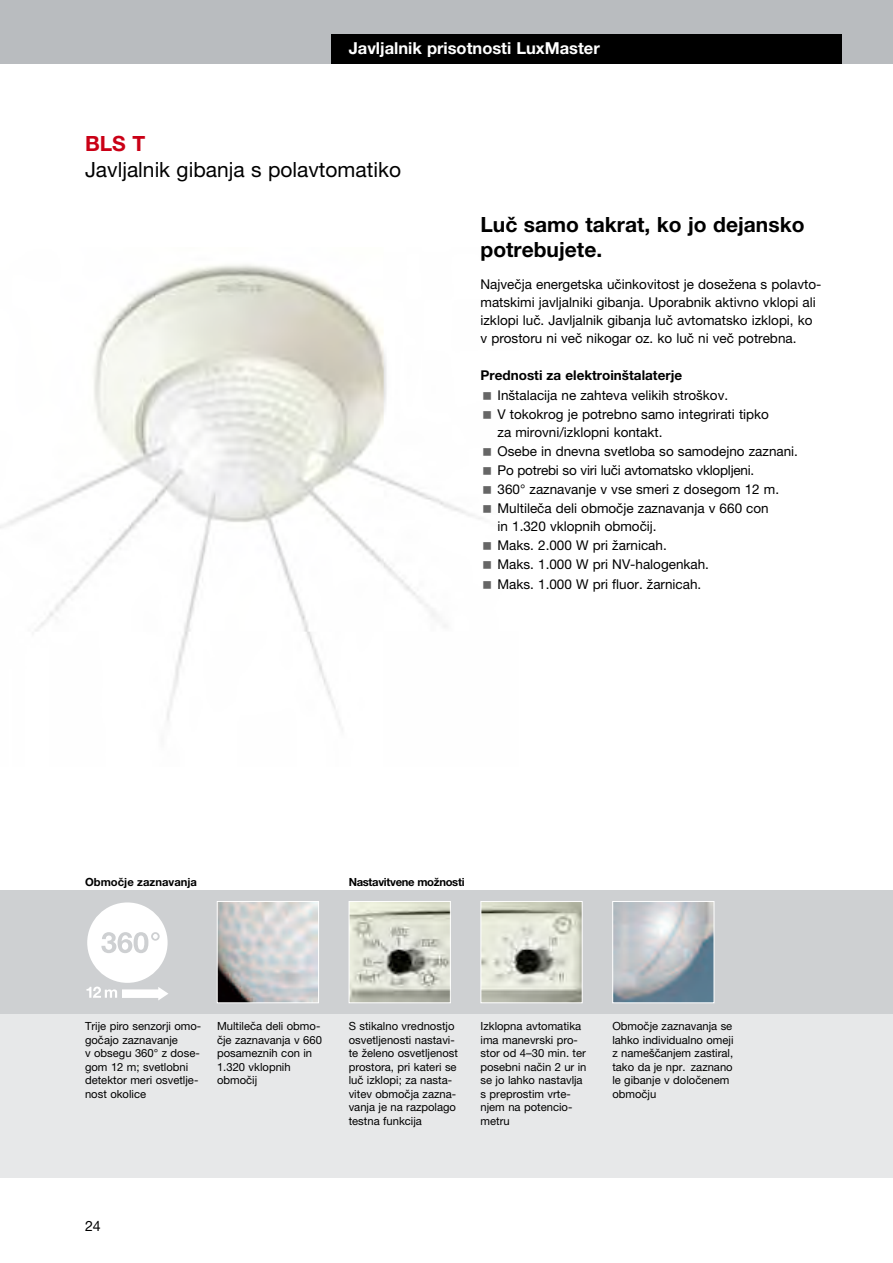
<style>
.page{position:relative;width:893px;height:1263px;background:#fff}
.page>*{position:absolute;margin:0;border:0;box-sizing:border-box;transform-origin:0 0}
.t1{font:700 21px/25.5px "Helvetica Neue CELT";color:#000}
.t2{font:21px "Helvetica Neue CELT";color:#000}
.t3{font:700 21px "Helvetica Neue LT Pro";color:#ca0016}
.t4{font:700 16.5px "Helvetica Neue CELT";color:#fff}
.t5{font:14.25px "Helvetica Neue LT Pro";color:#000}
.t6{font:13.5px/18.9px "Helvetica Neue CELT";color:#000}
.t7{font:700 13.5px "Helvetica Neue CELT";color:#000}
.t8{font:11.25px/13.5px "Helvetica Neue CELT";color:#000}
.t9{font:700 11.25px "Helvetica Neue CELT";letter-spacing:-.03em;color:#000}
.t10{font:700 11.25px "Helvetica Neue CELT";color:#000}
</style>
<div class="page">
<img style="left:0;top:264px;width:483px;height:461px">
<div style="left:0;top:1014px;width:893px;height:164px;background:#e7e8e9"></div>
<div style="left:0;top:890px;width:893px;height:124px;background:#ced0d2"></div>
<div style="left:0;top:0;width:893px;height:64px;background:#b9bcbf"></div>
<div style="left:332px;top:34px;width:510px;height:30px;background:#000"></div>
<svg style="left:86px;top:902px;width:82px;height:98px"></svg>
<img style="left:351px;top:903px;width:98px;height:98px">
<div style="left:349px;top:901px;width:102px;height:102px;border:1px solid #fff"></div>
<img style="left:482px;top:903px;width:99px;height:98px">
<div style="left:480px;top:901px;width:103px;height:102px;border:1px solid #fff"></div>
<img style="left:614px;top:903px;width:98px;height:98px">
<div style="left:612px;top:901px;width:102px;height:102px;border:1px solid #fff"></div>
<img style="left:219px;top:903px;width:98px;height:98px">
<div style="left:217px;top:901px;width:102px;height:102px;border:1px solid #fff"></div>
<h1 class="t3" style="left:85px;top:136px;width:62px">BLS T</h1>
<p class="t4" style="left:349px;top:43px;width:253px">Javljalnik prisotnosti LuxMaster</p>
<h1 class="t2" style="left:85px;top:162px;width:317px">Javljalnik gibanja s polavtomatiko</h1>
<h1 class="t1" style="left:480px;top:214px;width:326px">Luč samo takrat, ko jo dejansko potrebujete.</h1>
<p class="t6" style="left:480px;top:277px;width:342px;line-height:18px">Največja energetska učinkovitost je dosežena s polavto&shy;matskimi javljalniki gibanja. Uporabnik aktivno vklopi ali izklopi luč. Javljalnik gibanja luč avtomatsko izklopi, ko v prostoru ni več nikogar oz. ko luč ni več potrebna.</p>
<p class="t7" style="left:480px;top:370px;width:203px">Prednosti za elektroinštalaterje</p>
<p class="t6" style="left:497px;top:387px;width:302px">Inštalacija ne zahteva velikih stroškov.<br>V tokokrog je potrebno samo integrirati tipko<br>za mirovni/izklopni kontakt.<br>Osebe in dnevna svetloba so samodejno zaznani.<br>Po potrebi so viri luči avtomatsko vklopljeni.<br>360° zaznavanje v vse smeri z dosegom 12 m.<br>Multileča deli območje zaznavanja v 660 con<br>in 1.320 vklopnih območij.<br>Maks. 2.000 W pri žarnicah.<br>Maks. 1.000 W pri NV-halogenkah.<br>Maks. 1.000 W pri fluor. žarnicah.</p>
<p class="t10" style="left:85px;top:878px;width:113px">Območje zaznavanja</p>
<p class="t9" style="left:349px;top:878px;width:117px">Nastavitvene možnosti</p>
<p class="t8" style="left:349px;top:1021px;width:111px">S stikalno vrednostjo osvetljenosti nastavi&shy;te želeno osvetljenost prostora, pri kateri se luč izklopi; za nasta&shy;vitev območja zazna&shy;vanja je na razpolago testna funkcija</p>
<p class="t8" style="left:85px;top:1021px;width:118px">Trije piro senzorji omo&shy;gočajo zaznavanje<br>v obsegu 360° z dose&shy;gom 12 m; svetlobni detektor meri osvetlje&shy;nost okolice</p>
<p class="t8" style="left:480px;top:1021px;width:108px">Izklopna avtomatika ima manevrski pro&shy;stor od 4–30 min. ter posebni način 2 ur in se jo lahko nastavlja s preprostim vrte&shy;njem na potencio&shy;metru</p>
<p class="t8" style="left:612px;top:1021px;width:123px">Območje zaznavanja se lahko individualno omeji z nameščanjem zastiral, tako da je npr. zaznano le gibanje v določenem območju</p>
<p class="t8" style="left:217px;top:1021px;width:106px">Multileča deli obmo&shy;čje zaznavanja v 660 posameznih con in<br>1.320 vklopnih območij</p>
<p class="t5" style="left:85px;top:1220px;width:17px">24</p>
</div>
